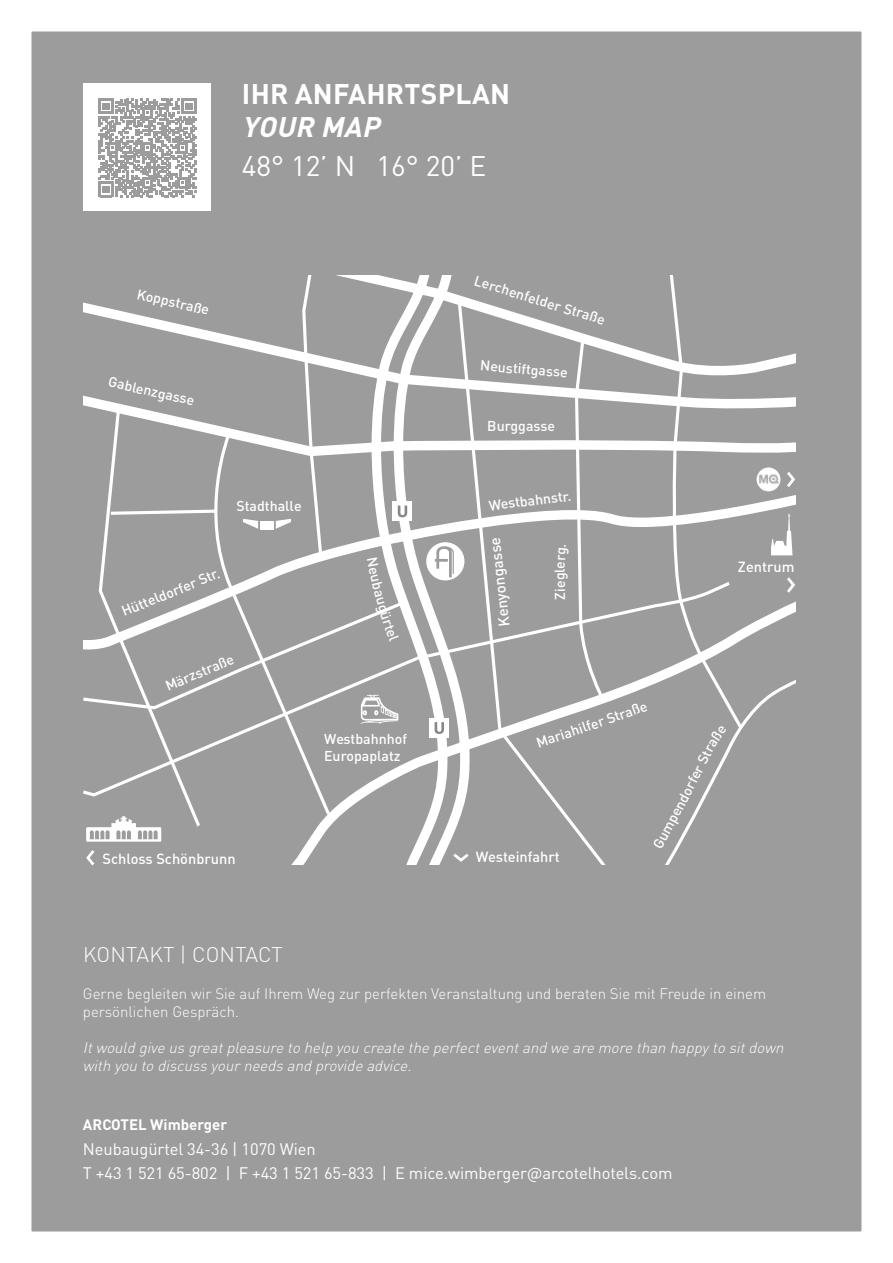
<style>
.page{position:relative;width:893px;height:1263px;background:#fff}
.page>*{position:absolute;margin:0;border:0;box-sizing:border-box;transform-origin:0 0}
.t1{font:700 28.05px "DIN Pro";letter-spacing:.01em;color:#fff}
.t2{font:28.05px "DIN Pro";color:#fff}
.t3{font:italic 700 28.05px "DIN Pro";color:#fff}
.t4{font:300 21px "DIN Pro";color:#fff}
.t5{font:16.5px/24px "DIN Pro";letter-spacing:-.005em;color:#fff}
.t6{font:500 15.15px "DIN Pro";color:#fff}
.t7{font:italic 300 15px/18px "DIN Pro";color:#fff}
.t8{font:300 15px/18px "DIN Pro";color:#fff}
.t9{font:700 15px "DIN Pro";color:#fff}
.t10{font:500 14.55px "DIN Pro";color:#fff}
.t11{font:500 14.1px/17px "DIN Pro";color:#fff}
</style>
<div class="page">
<div style="left:16px;top:16px;width:861px;height:1231px;background:#9c9c9d"></div>
<div style="left:0;top:0;width:893px;height:1263px;border:31px solid #fff"></div>
<svg style="left:97px;top:275px;width:632px;height:590px"></svg>
<svg style="left:83px;top:752px;width:341px;height:46px"></svg>
<svg style="left:86px;top:816px;width:75px;height:50px"></svg>
<svg style="left:450px;top:851px;width:22px;height:13px"></svg>
<svg style="left:189px;top:823px;width:51px;height:42px"></svg>
<div style="left:83px;top:83px;width:128px;height:128px;background:#fff"></div>
<svg style="left:98px;top:98px;width:99px;height:100px"></svg>
<svg style="left:98px;top:99px;width:99px;height:98px"></svg>
<svg style="left:652px;top:833px;width:17px;height:17px"></svg>
<svg style="left:83px;top:337px;width:713px;height:415px"></svg>
<h1 class="t1" style="left:242px;top:75px;width:270px">IHR ANFAHRTSPLAN</h1>
<h1 class="t3" style="left:242px;top:107px;width:146px">YO UR MAP</h1>
<h1 class="t2" style="left:242px;top:147px;width:246px">48° 12’ N 16° 20’ E</h1>
<p class="t11" style="left:139px;top:285px;width:75px;rotate:13deg">Koppstraße</p>
<p class="t11" style="left:111px;top:372px;width:89px;rotate:13deg">Gablenzgasse</p>
<p class="t11" style="left:236px;top:497px;width:67px">Stadthalle</p>
<p class="t11" style="left:119px;top:603px;width:106px;rotate:-22deg">Hütteldorfer Str.</p>
<p class="t11" style="left:477px;top:272px;width:138px;rotate:17deg">Lerchenfelder Straße</p>
<p class="t11" style="left:481px;top:356px;width:89px;rotate:5deg">Neustiftgasse</p>
<p class="t11" style="left:487px;top:417px;width:70px">Burggasse</p>
<p class="t11" style="left:488px;top:497px;width:33px;rotate:-8deg">West</p>
<p class="t11" style="left:519px;top:493px;width:33px;rotate:-7deg">bahn</p>
<p class="t11" style="left:550px;top:489px;width:22px;rotate:-6deg">str.</p>
<p class="t6" style="left:494px;top:628px;width:91px;rotate:-96deg">Kenyongasse</p>
<p class="t11" style="left:551px;top:580px;width:21px;rotate:-90deg">gle</p>
<p class="t11" style="left:163px;top:678px;width:74px;rotate:-23deg">Märzstraße</p>
<p class="t11" style="left:324px;top:729px;width:84px">Westbahnhof<br>Europaplatz</p>
<p class="t11" style="left:534px;top:734px;width:46px;rotate:-19deg">Mariah</p>
<p class="t11" style="left:576px;top:720px;width:28px;rotate:-18deg">ilfer</p>
<p class="t10" style="left:103px;top:849px;width:135px">Schloss Schönbrunn</p>
<p class="t10" style="left:476px;top:847px;width:85px">Westeinfahrt</p>
<p class="t10" style="left:738px;top:557px;width:58px">Zentrum</p>
<p class="t11" style="left:677px;top:790px;width:50px;rotate:-63deg">orfer St</p>
<p class="t11" style="left:657px;top:829px;width:45px;rotate:-62deg">mpend</p>
<h2 class="t4" style="left:83px;top:940px;width:14px">kontakt</h2>
<h2 class="t4" style="left:180px;top:940px;width:40px">| Contact</h2>
<p class="t8" style="left:83px;top:984px;width:685px">Gerne begleiten wir Sie auf Ihrem Weg zur perfekten Veranstaltung und beraten Sie mit Freude in einem persönlichen Gespräch.</p>
<p class="t7" style="left:83px;top:1038px;width:706px">Itwould give usgreatpleasure to help you create the perfecteventand we are more than happyto sitdown with you to discussyourneedsand provide advice.</p>
<p class="t9" style="left:83px;top:1114px;width:146px">ARCOTEL WIMBERGER</p>
<p class="t5" style="left:83px;top:1136px;width:591px">Neubaugürtel 34-36 | 1070 Wien<br>T +43 1 521 65-802 | F +43 1 521 65-833 | E mice.wimberger@arcotelhotels.com</p>
</div>
